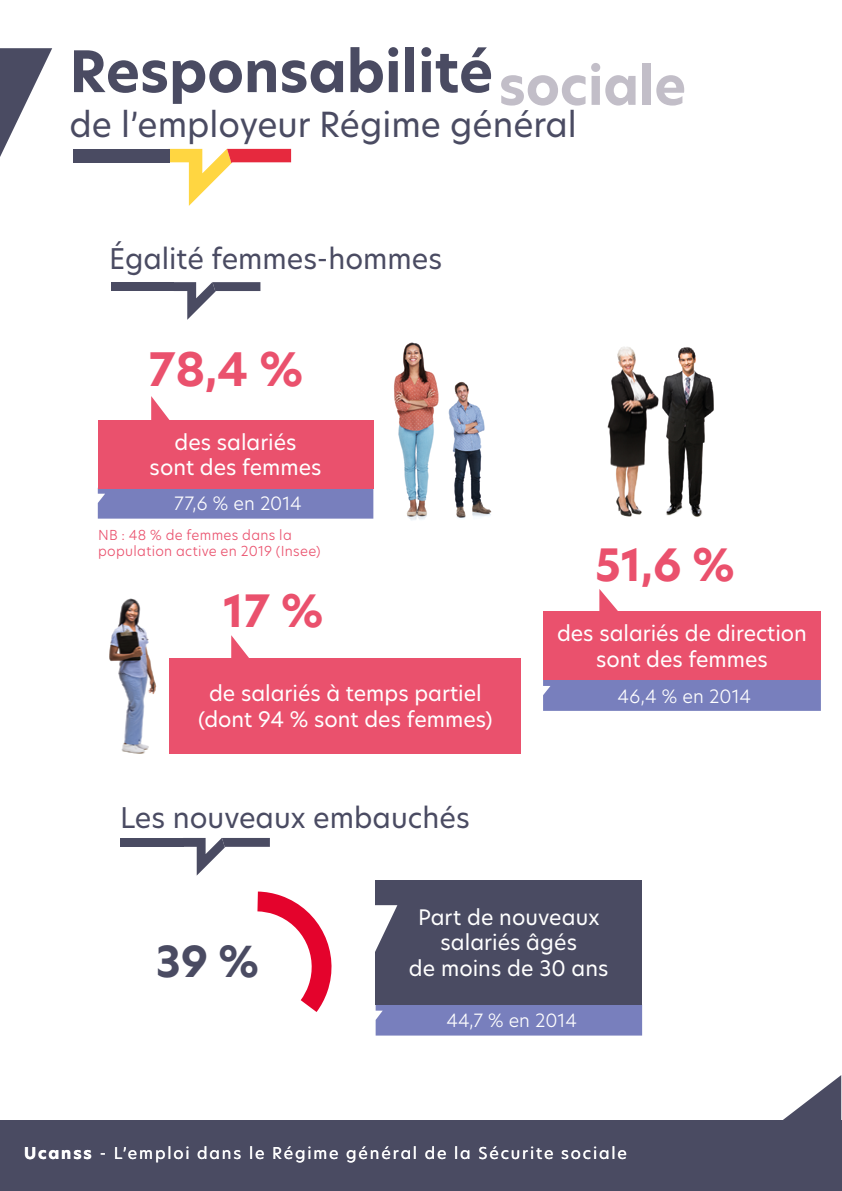
<style>
.page{position:relative;width:842px;height:1191px;background:#fff}
.page>*{position:absolute;margin:0;border:0;box-sizing:border-box;transform-origin:0 0}
.t1{font:700 56px "Hero New";color:#4a4b62}
.t2{font:700 45.2px "Hero New";color:#ea516d}
.t3{font:700 43.6px "Hero New";color:#ea516d}
.t4{font:700 41.8px "Hero New";color:#4a4b62}
.t5{font:34px "Hero New";color:#4a4b62}
.t6{font:28px "Hero New";color:#4a4b62}
.t7{font:21px/25.2px "Hero New";color:#fff;text-align:center}
.t8{font:300 18px "Hero New";color:#fff}
.t9{font:16px "Hero New";letter-spacing:.115em;color:#fff}
.t10{font:300 13.6px/15.8px "Hero New";letter-spacing:.025em;color:#ea516d}
.s1{font-weight:700}
</style>
<div class="page">
<div style="left:0;top:1120px;width:842px;height:71px;background:#4a4b62"></div>
<img style="left:394px;top:342px;width:45px;height:179px">
<img style="left:448px;top:382px;width:44px;height:136px">
<img style="left:662px;top:347px;width:52px;height:170px">
<img style="left:607px;top:347px;width:52px;height:170px">
<div style="left:543px;top:680px;width:278px;height:31px;background:#787fbd"></div>
<div style="left:376px;top:1004px;width:266px;height:31px;background:#787fbd"></div>
<div style="left:98px;top:488px;width:275px;height:30px;background:#787fbd"></div>
<div style="left:375px;top:879px;width:267px;height:125px;background:#4a4b62"></div>
<svg style="left:783px;top:1075px;width:58px;height:45px"></svg>
<img style="left:109px;top:598px;width:48px;height:156px">
<svg style="left:183px;top:838px;width:87px;height:37px"></svg>
<div style="left:124px;top:838px;width:59px;height:9px;background:#4a4b62"></div>
<div style="left:120px;top:838px;width:25px;height:9px;background:#4a4b62"></div>
<svg style="left:174px;top:282px;width:86px;height:38px"></svg>
<div style="left:115px;top:282px;width:59px;height:9px;background:#4a4b62"></div>
<div style="left:111px;top:282px;width:24px;height:9px;background:#4a4b62"></div>
<svg style="left:168px;top:149px;width:123px;height:57px"></svg>
<div style="left:73px;top:149px;width:97px;height:13px;background:#4a4b62"></div>
<svg style="left:375px;top:905px;width:22px;height:47px"></svg>
<div style="left:543px;top:611px;width:278px;height:68px;background:#ea516d"></div>
<div style="left:170px;top:658px;width:351px;height:95px;background:#ea516d"></div>
<div style="left:98px;top:420px;width:275px;height:68px;background:#ea516d"></div>
<svg style="left:599px;top:589px;width:19px;height:22px"></svg>
<svg style="left:231px;top:635px;width:18px;height:23px"></svg>
<svg style="left:151px;top:396px;width:19px;height:24px"></svg>
<svg style="left:257px;top:891px;width:75px;height:121px"></svg>
<svg style="left:0;top:48px;width:52px;height:109px"></svg>
<h1 class="t1" style="left:69px;top:33px;width:618px">Responsabilité <sub>sociale</sub></h1>
<h3 class="t5" style="left:69px;top:101px;width:509px">de l’employeur Régime général</h3>
<h3 class="t6" style="left:109px;top:240px;width:335px">Égalité femmes-hommes</h3>
<h2 class="t2" style="left:148px;top:339px;width:156px">78,4 %</h2>
<p class="t7" style="left:150px;top:429px;width:173px">des salariés sont des femmes</p>
<p class="t8" style="left:174px;top:491px;width:129px">77,6 % en 2014</p>
<p class="t10" style="left:98px;top:527px;width:224px">NB : 48 % de femmes dans la population active en 2019 (Insee)</p>
<h3 class="t3" style="left:223px;top:581px;width:102px">17 %</h3>
<p class="t7" style="left:198px;top:681px;width:296px">de salariés à temps partiel (dont 94 % sont des femmes)</p>
<h3 class="t6" style="left:120px;top:798px;width:351px">Les nouveaux embauchés</h3>
<h3 class="t3" style="left:595px;top:535px;width:141px">51,6 %</h3>
<p class="t7" style="left:557px;top:620px;width:251px">des salariés de direction sont des femmes</p>
<p class="t8" style="left:617px;top:684px;width:135px">46,4 % en 2014</p>
<h3 class="t4" style="left:156px;top:933px;width:105px">39 %</h3>
<p class="t7" style="left:409px;top:904px;width:201px">Part de nouveaux salariés âgés<br>de moins de 30 ans</p>
<p class="t8" style="left:446px;top:1008px;width:132px">44,7 % en 2014</p>
<p class="t9" style="left:24px;top:1142px;width:604px"><span class="s1">Ucanss</span> - L’emploi dans le Régime général de la Sécurite sociale</p>
</div>
